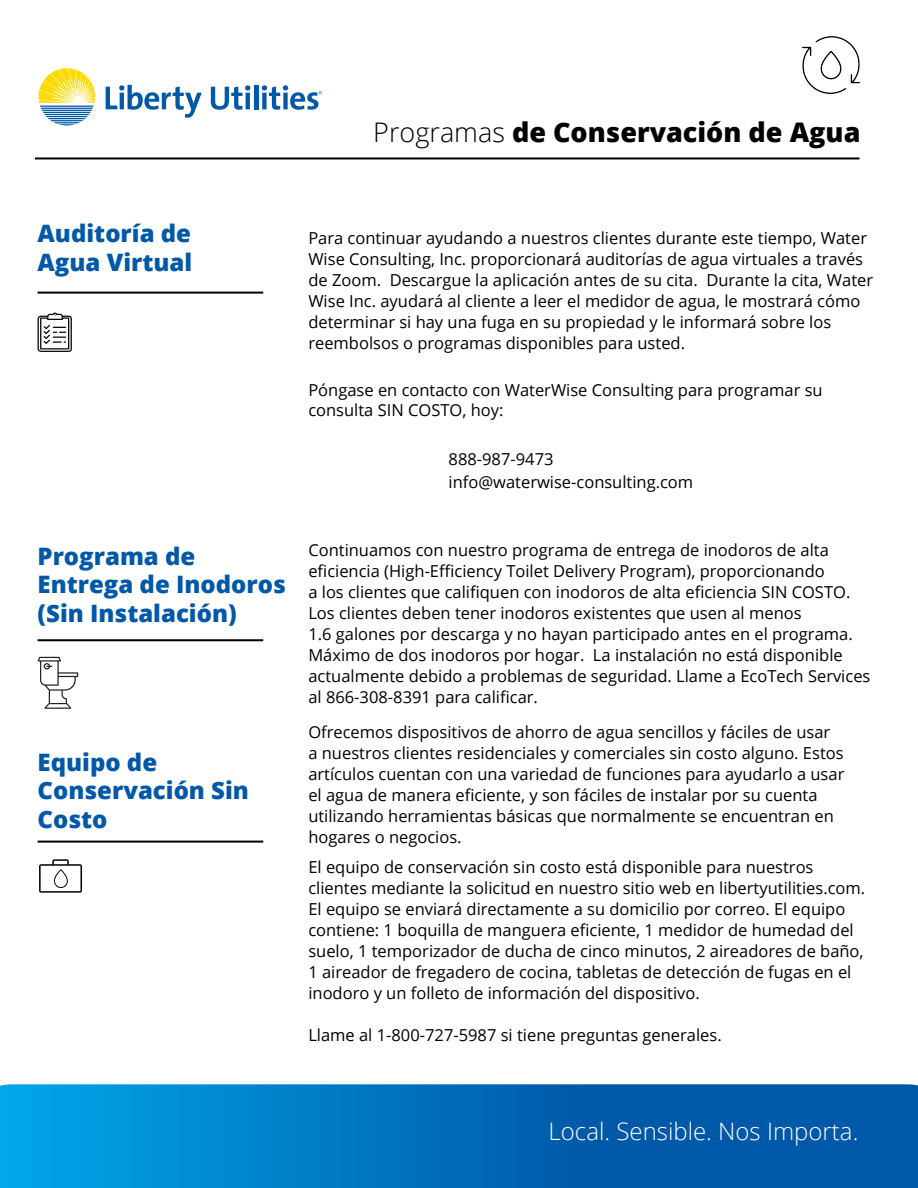
<style>
.page{position:relative;width:918px;height:1188px;background:#fff}
.page>*{position:absolute;margin:0;border:0;box-sizing:border-box;transform-origin:0 0}
.t1{font:800 27px "Open Sans";color:#000}
.t2{font:800 24px/28.8px "Open Sans";color:#0058a8}
.t3{font:300 24px "Open Sans";color:#fff}
.t4{font:16.5px/21px "Open Sans";color:#000}
.s1{font-weight:300}
</style>
<div class="page">
<svg style="left:35px;top:157px;width:825px;height:2px;background:#3a3a3a"></svg>
<svg style="left:0;top:1084px;width:918px;height:104px;background:#0071bd"></svg>
<img style="left:802px;top:36px;width:58px;height:58px">
<svg style="left:38px;top:292px;width:225px;height:2px"></svg>
<svg style="left:38px;top:639px;width:225px;height:2px"></svg>
<svg style="left:38px;top:841px;width:225px;height:2px"></svg>
<svg style="left:38px;top:657px;width:40px;height:52px"></svg>
<svg style="left:38px;top:313px;width:33px;height:39px"></svg>
<svg style="left:106px;top:85px;width:96px;height:33px"></svg>
<svg style="left:38px;top:68px;width:57px;height:58px"></svg>
<svg style="left:211px;top:85px;width:39px;height:25px"></svg>
<hr style="left:254px;top:85px;width:4px;height:24px;background:#0058a9">
<svg style="left:262px;top:85px;width:60px;height:25px"></svg>
<svg style="left:39px;top:859px;width:43px;height:34px"></svg>
<h1 class="t1" style="left:373px;top:112px;width:489px"><span class="s1">Programas</span> de Conservación de Agua</h1>
<h2 class="t2" style="left:38px;top:218px;width:156px">Auditoría de<br>Agua Virtual</h2>
<h2 class="t2" style="left:38px;top:540px;width:250px">Programa de<br>Entrega de Inodoros (Sin Instalación)</h2>
<h2 class="t2" style="left:38px;top:746px;width:213px">Equipo de<br>Conservación Sin<br>Costo</h2>
<p class="t4" style="left:308px;top:227px;width:566px">Para continuar ayudando a nuestros clientes durante este tiempo, Water Wise Consulting, Inc. proporcionará auditorías de agua virtuales a través de Zoom. Descargue la aplicación antes de su cita. Durante la cita, Water Wise Inc. ayudará al cliente a leer el medidor de agua, le mostrará cómo determinar si hay una fuga en su propiedad y le informará sobre los reembolsos o programas disponibles para usted.</p>
<p class="t4" style="left:308px;top:380px;width:516px;line-height:19.8px">Póngase en contacto con WaterWise Consulting para programar su consulta SIN COSTO, hoy:</p>
<p class="t4" style="left:449px;top:447px;width:246px;line-height:23px">888-987-9473 info@waterwise-consulting.com</p>
<p class="t4" style="left:308px;top:539px;width:564px">Continuamos con nuestro programa de entrega de inodoros de alta eficiencia (High-Efficiency Toilet Delivery Program), proporcionando<br>a los clientes que califiquen con inodoros de alta eficiencia SIN COSTO.<br>Los clientes deben tener inodoros existentes que usen al menos<br>1.6 galones por descarga y no hayan participado antes en el programa.<br>Máximo de dos inodoros por hogar. La instalación no está disponible actualmente debido a problemas de seguridad. Llame a EcoTech Services al 866-308-8391 para calificar.</p>
<p class="t4" style="left:308px;top:721px;width:538px">Ofrecemos dispositivos de ahorro de agua sencillos y fáciles de usar<br>a nuestros clientes residenciales y comerciales sin costo alguno. Estos artículos cuentan con una variedad de funciones para ayudarlo a usar el agua de manera eficiente, y son fáciles de instalar por su cuenta utilizando herramientas básicas que normalmente se encuentran en hogares o negocios.</p>
<p class="t4" style="left:308px;top:856px;width:558px">El equipo de conservación sin costo está disponible para nuestros clientes mediante la solicitud en nuestro sitio web en libertyutilities.com.<br>El equipo se enviará directamente a su domicilio por correo. El equipo contiene: 1 boquilla de manguera eficiente, 1 medidor de humedad del suelo, 1 temporizador de ducha de cinco minutos, 2 aireadores de baño, 1 aireador de fregadero de cocina, tabletas de detección de fugas en el inodoro y un folleto de información del dispositivo.</p>
<p class="t4" style="left:308px;top:1024px;width:415px">Llame al 1-800-727-5987 si tiene preguntas generales.</p>
<h2 class="t3" style="left:549px;top:1115px;width:311px">Local. Sensible. Nos Importa.</h2>
</div>
